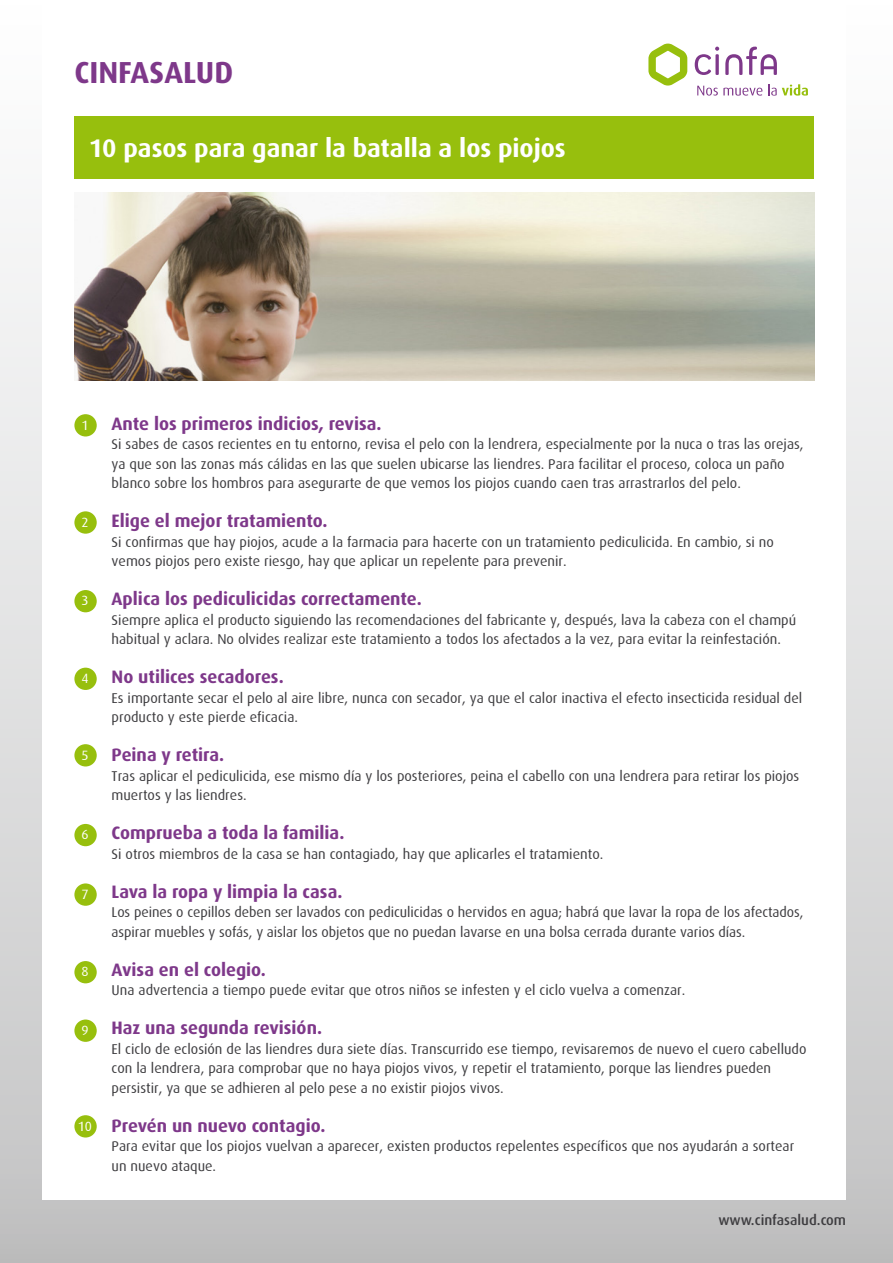
<style>
.page{position:relative;width:893px;height:1263px;background:#fff}
.page>*{position:absolute;margin:0;border:0;box-sizing:border-box;transform-origin:0 0}
.t1{font:700 30.45px "Dax";color:#7e388a}
.t2{font:700 25.5px "Dax";color:#fff}
.t3{font:700 18px "Dax";color:#7e388a}
.t4{font:14.25px/19.5px "Dax";color:#3e3d40}
.t5{font:500 14.25px "Dax";color:#3e3d40}
.t6{font:13.5px "Dax";color:#fff}
</style>
<div class="page">
<div style="left:0;top:0;width:893px;height:1263px;background:linear-gradient(to bottom,#fff,#c4c4c5)"></div>
<div style="left:43px;top:0;width:803px;height:1199px;background:#fff"></div>
<svg style="left:725px;top:47px;width:52px;height:28px"></svg>
<svg style="left:695px;top:47px;width:24px;height:28px"></svg>
<svg style="left:648px;top:44px;width:39px;height:42px"></svg>
<svg style="left:697px;top:86px;width:65px;height:10px"></svg>
<svg style="left:768px;top:84px;width:40px;height:12px"></svg>
<img style="left:74px;top:192px;width:740px;height:189px">
<div style="left:74px;top:414px;width:23px;height:22px;background:#97bf0d;border-radius:50%"></div>
<div style="left:74px;top:511px;width:23px;height:23px;background:#97bf0d;border-radius:50%"></div>
<div style="left:74px;top:590px;width:23px;height:22px;background:#97bf0d;border-radius:50%"></div>
<div style="left:74px;top:668px;width:23px;height:22px;background:#97bf0d;border-radius:50%"></div>
<div style="left:74px;top:744px;width:23px;height:22px;background:#97bf0d;border-radius:50%"></div>
<div style="left:74px;top:824px;width:23px;height:22px;background:#97bf0d;border-radius:50%"></div>
<div style="left:74px;top:883px;width:23px;height:23px;background:#97bf0d;border-radius:50%"></div>
<div style="left:74px;top:961px;width:23px;height:22px;background:#97bf0d;border-radius:50%"></div>
<div style="left:74px;top:1019px;width:23px;height:23px;background:#97bf0d;border-radius:50%"></div>
<div style="left:74px;top:1115px;width:23px;height:22px;background:#97bf0d;border-radius:50%"></div>
<div style="left:74px;top:117px;width:740px;height:62px;background:#97bf0d"></div>
<h1 class="t1" style="left:74px;top:55px;width:160px">CINFASALUD</h1>
<p class="t2" style="left:89px;top:134px;width:478px">10 pasos para ganar la batalla a los piojos</p>
<p class="t6" style="left:81px;top:417px;width:9px">1</p>
<p class="t6" style="left:81px;top:515px;width:9px">2</p>
<p class="t6" style="left:81px;top:593px;width:9px">3</p>
<p class="t6" style="left:81px;top:671px;width:9px">4</p>
<p class="t6" style="left:81px;top:747px;width:9px">5</p>
<p class="t6" style="left:81px;top:827px;width:9px">6</p>
<p class="t6" style="left:81px;top:887px;width:9px">7</p>
<p class="t6" style="left:81px;top:964px;width:9px">8</p>
<p class="t6" style="left:81px;top:1023px;width:9px">9</p>
<p class="t6" style="left:78px;top:1118px;width:16px">10</p>
<p class="t3" style="left:112px;top:413px;width:272px">Ante los primeros indicios, revisa.</p>
<p class="t4" style="left:112px;top:435px;width:693px">Si sabes de casos recientes en tu entorno, revisa el pelo con la lendrera, especialmente por la nuca o tras las orejas, ya que son las zonas más cálidas en las que suelen ubicarse las liendres. Para facilitar el proceso, coloca un paño blanco sobre los hombros para asegurarte de que vemos los piojos cuando caen tras arrastrarlos del pelo.</p>
<p class="t3" style="left:112px;top:511px;width:217px">Elige el mejor tratamiento.</p>
<p class="t4" style="left:112px;top:532px;width:664px">Si confirmas que hay piojos, acude a la farmacia para hacerte con un tratamiento pediculicida. En cambio, si no vemos piojos pero existe riesgo, hay que aplicar un repelente para prevenir.</p>
<p class="t3" style="left:112px;top:589px;width:312px">Aplica los pediculicidas correctamente.</p>
<p class="t4" style="left:112px;top:610px;width:686px">Siempre aplica el producto siguiendo las recomendaciones del fabricante y, después, lava la cabeza con el champú habitual y aclara. No olvides realizar este tratamiento a todos los afectados a la vez, para evitar la reinfestación.</p>
<p class="t3" style="left:112px;top:667px;width:174px">No utilices secadores.</p>
<p class="t4" style="left:112px;top:688px;width:692px">Es importante secar el pelo al aire libre, nunca con secador, ya que el calor inactiva el efecto insecticida residual del producto y este pierde eficacia.</p>
<p class="t3" style="left:112px;top:745px;width:114px">Peina y retira.</p>
<p class="t4" style="left:112px;top:766px;width:689px">Tras aplicar el pediculicida, ese mismo día y los posteriores, peina el cabello con una lendrera para retirar los piojos muertos y las liendres.</p>
<p class="t3" style="left:112px;top:823px;width:234px">Comprueba a toda la familia.</p>
<p class="t4" style="left:112px;top:844px;width:493px">Si otros miembros de la casa se han contagiado, hay que aplicarles el tratamiento.</p>
<p class="t3" style="left:112px;top:881px;width:232px">Lava la ropa y limpia la casa.</p>
<p class="t4" style="left:112px;top:903px;width:693px">Los peines o cepillos deben ser lavados con pediculicidas o hervidos en agua; habrá que lavar la ropa de los afectados, aspirar muebles y sofás, y aislar los objetos que no puedan lavarse en una bolsa cerrada durante varios días.</p>
<p class="t3" style="left:112px;top:959px;width:156px">Avisa en el colegio.</p>
<p class="t4" style="left:112px;top:981px;width:575px">Una advertencia a tiempo puede evitar que otros niños se infesten y el ciclo vuelva a comenzar.</p>
<p class="t3" style="left:112px;top:1018px;width:212px">Haz una segunda revisión.</p>
<p class="t4" style="left:112px;top:1039px;width:696px">El ciclo de eclosión de las liendres dura siete días. Transcurrido ese tiempo, revisaremos de nuevo el cuero cabelludo con la lendrera, para comprobar que no haya piojos vivos, y repetir el tratamiento, porque las liendres pueden persistir, ya que se adhieren al pelo pese a no existir piojos vivos.</p>
<p class="t3" style="left:112px;top:1115px;width:215px">Prevén un nuevo contagio.</p>
<p class="t4" style="left:112px;top:1137px;width:684px">Para evitar que los piojos vuelvan a aparecer, existen productos repelentes específicos que nos ayudarán a sortear un nuevo ataque.</p>
<p class="t5" style="left:718px;top:1212px;width:129px">www.cinfasalud.com</p>
</div>
